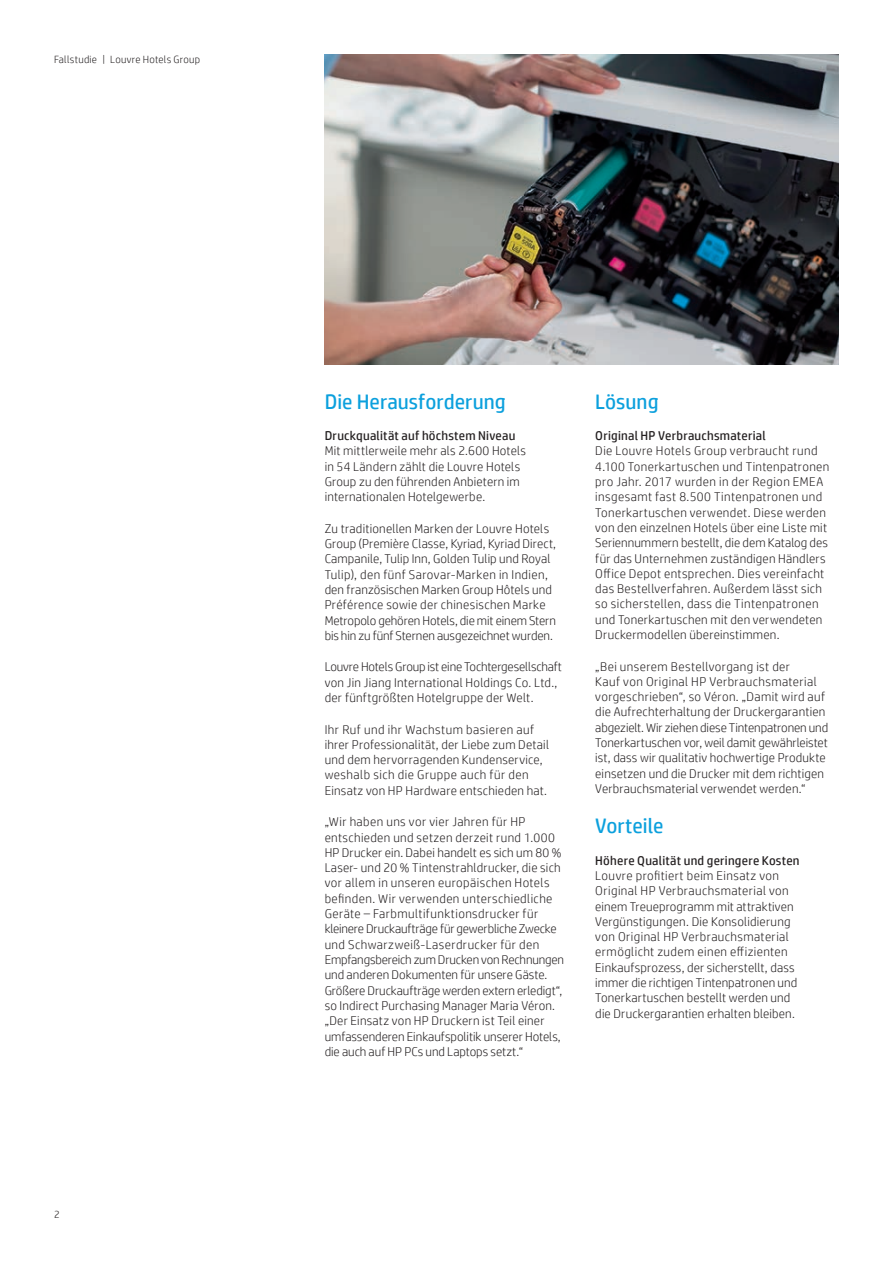
<style>
.page{position:relative;width:893px;height:1263px;background:#fff}
.page>*{position:absolute;margin:0;border:0;box-sizing:border-box;transform-origin:0 0}
.Subhead_14_16_bold_b{font:21px "HP Simplified";color:#0ca0dd}
.Body{font:300 12.75px/15.3px "HP Simplified";letter-spacing:.015em;color:#231f20}
.Body_header_regular{font:12.75px "HP Simplified";letter-spacing:.02em;color:#231f20}
.Title_descriptor{font:300 10.5px "HP Simplified";letter-spacing:.025em;color:#231f20}
.Page_number_left{font:300 10.5px "HP Simplified";color:#231f20}
</style>
<div class="page">
<img style="left:325px;top:54px;width:514px;height:311px">
<p class="Title_descriptor" style="left:54px;top:52px;width:148px">Fallstudie | Louvre Hotels Group</p>
<p class="Page_number_left" style="left:54px;top:1207px;width:7px">2</p>
<p class="Subhead_14_16_bold_b" style="left:325px;top:388px;width:183px">Die Herausforderung</p>
<p class="Body_header_regular" style="left:325px;top:427px;width:192px">Druckqualität auf höchstem Niveau</p>
<p class="Body" style="left:325px;top:443px;width:203px">Mit mittlerweile mehr als 2.600 Hotels in 54 Ländern zählt die Louvre Hotels Group zu den führenden Anbietern im internationalen Hotelgewerbe.</p>
<p class="Body" style="left:325px;top:520px;width:233px">Zu traditionellen Marken der Louvre Hotels Group (Première Classe, Kyriad, Kyriad Direct, Campanile, Tulip Inn, Golden Tulip und Royal Tulip), den fünf Sarovar-Marken in Indien, den französischen Marken Group Hôtels und Préférence sowie der chinesischen Marke Metropolo gehören Hotels, die mit einem Stern bis hin zu fünf Sternen ausgezeichnet wurden.</p>
<p class="Body" style="left:325px;top:659px;width:239px">Louvre Hotels Group ist eine Tochtergesellschaft von Jin Jiang International Holdings Co. Ltd., der fünftgrößten Hotelgruppe der Welt.</p>
<p class="Body" style="left:325px;top:721px;width:226px">Ihr Ruf und ihr Wachstum basieren auf ihrer Professionalität, der Liebe zum Detail und dem hervorragenden Kundenservice, weshalb sich die Gruppe auch für den Einsatz von HP Hardware entschieden hat.</p>
<p class="Body" style="left:325px;top:814px;width:241px">„Wir haben uns vor vier Jahren für HP entschieden und setzen derzeit rund 1.000<br>HP Drucker ein. Dabei handelt es sich um 80 % Laser- und 20 % Tintenstrahldrucker, die sich vor allem in unseren europäischen Hotels befinden. Wir verwenden unterschiedliche Geräte – Farbmultifunktionsdrucker für kleinere Druckaufträge für gewerbliche Zwecke und Schwarzweiß-Laserdrucker für den Empfangsbereich zum Drucken von Rechnungen und anderen Dokumenten für unsere Gäste.<br>Größere Druckaufträge werden extern erledigt“, so Indirect Purchasing Manager Maria Véron. „Der Einsatz von HP Druckern ist Teil einer umfassenderen Einkaufspolitik unserer Hotels, die auch auf HP PCs und Laptops setzt.“</p>
<p class="Subhead_14_16_bold_b" style="left:595px;top:388px;width:65px">Lösung</p>
<p class="Body_header_regular" style="left:595px;top:427px;width:172px">Original HP Verbrauchsmaterial</p>
<p class="Body" style="left:595px;top:443px;width:235px">Die Louvre Hotels Group verbraucht rund 4.100 Tonerkartuschen und Tintenpatronen pro Jahr. 2017 wurden in der Region EMEA insgesamt fast 8.500 Tintenpatronen und Tonerkartuschen verwendet. Diese werden von den einzelnen Hotels über eine Liste mit Seriennummern bestellt, die dem Katalog des für das Unternehmen zuständigen Händlers Office Depot entsprechen. Dies vereinfacht das Bestellverfahren. Außerdem lässt sich so sicherstellen, dass die Tintenpatronen und Tonerkartuschen mit den verwendeten Druckermodellen übereinstimmen.</p>
<p class="Body" style="left:595px;top:658px;width:234px">„Bei unserem Bestellvorgang ist der<br>Kauf von Original HP Verbrauchsmaterial vorgeschrieben“, so Véron. „Damit wird auf die Aufrechterhaltung der Druckergarantien abgezielt. Wir ziehen diese Tintenpatronen und Tonerkartuschen vor, weil damit gewährleistet ist, dass wir qualitativ hochwertige Produkte einsetzen und die Drucker mit dem richtigen Verbrauchsmaterial verwendet werden.“</p>
<p class="Subhead_14_16_bold_b" style="left:595px;top:812px;width:70px">Vorteile</p>
<p class="Body_header_regular" style="left:595px;top:852px;width:206px">Höhere Qualität und geringere Kosten</p>
<p class="Body" style="left:595px;top:867px;width:203px">Louvre profitiert beim Einsatz von Original HP Verbrauchsmaterial von einem Treueprogramm mit attraktiven Vergünstigungen. Die Konsolidierung von Original HP Verbrauchsmaterial ermöglicht zudem einen effizienten Einkaufsprozess, der sicherstellt, dass immer die richtigen Tintenpatronen und Tonerkartuschen bestellt werden und die Druckergarantien erhalten bleiben.</p>
</div>
